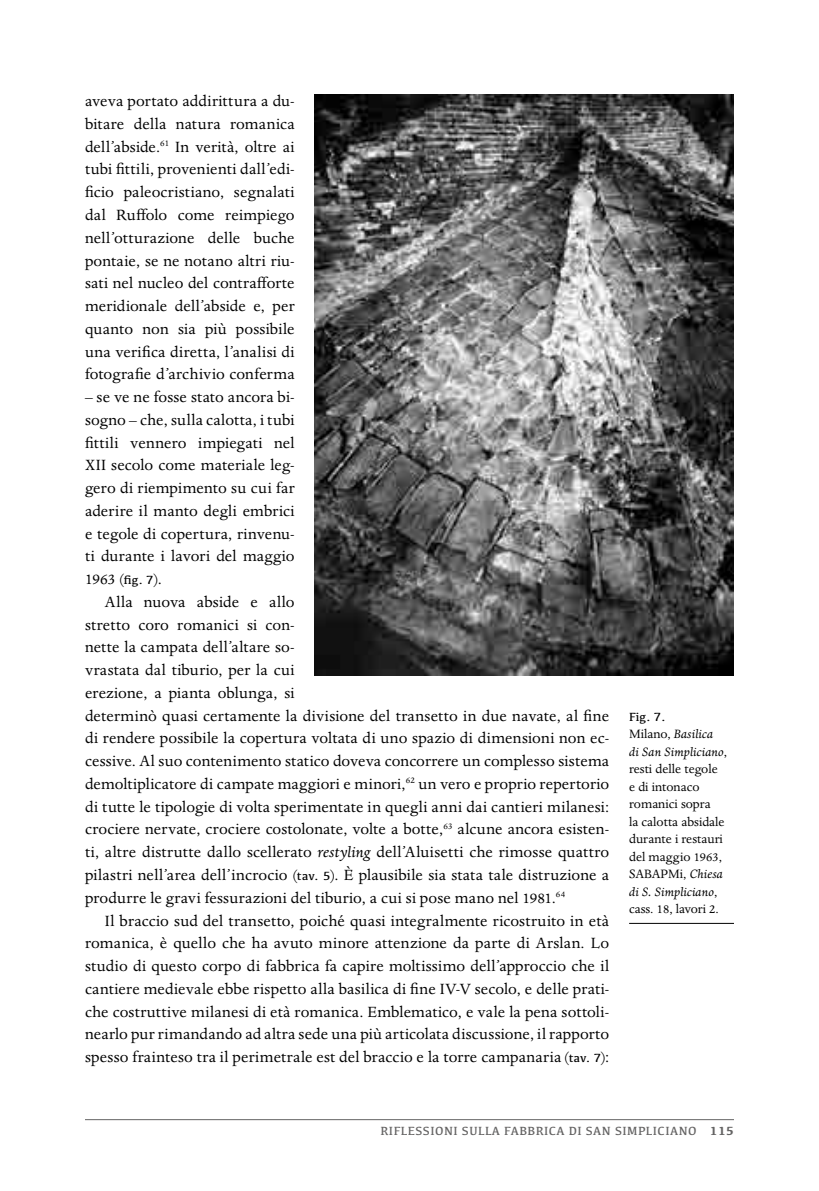
<style>
.page{position:relative;width:819px;height:1191px;background:#fff}
.page>*{position:absolute;margin:0;border:0;box-sizing:border-box;transform-origin:0 0}
.t1{font:17.15px/22.8px "Dante MT Std";letter-spacing:.01em;color:#000;text-align:justify}
.t2{font:14px/17.5px "Dante MT Std";color:#000}
.t3{font:12.25px "Kefa";letter-spacing:.04em;color:#646363}
.t4{font:12.25px "Kefa";color:#000}
.s1{font-family:"Kefa";font-size:12.25px}
.s2{font-style:italic}
.s3{font-weight:700}
</style>
<div class="page">
<hr style="left:85px;top:1119px;width:649px;height:1px;background:#646363">
<img style="left:314px;top:94px;width:420px;height:581px">
<hr style="left:629px;top:923px;width:105px;height:1px;background:#000">
<p class="t1" style="left:85px;top:90px;width:211px">aveva portato addirittura a du&shy;bitare della natura romanica dell’abside.<sup>61</sup> In verità, oltre ai tubi fittili, provenienti dall’edi&shy;ficio paleocristiano, segnalati dal Ruffolo come reimpiego nell’otturazione delle buche pontaie, se ne notano altri riu&shy;sati nel nucleo del contrafforte meridionale dell’abside e, per quanto non sia più possibile una verifica diretta, l’analisi di fotografie d’archivio conferma</p>
<p class="t1" style="left:85px;top:386px;width:211px">– se ve ne fosse stato ancora bi&shy;sogno – che, sulla calotta, i tubi fittili vennero impiegati nel XII secolo come materiale leg&shy;gero di riempimento su cui far aderire il manto degli embrici e tegole di copertura, rinvenu&shy;ti durante i lavori del maggio 1963 (<span class="s1">FIG. 7</span>).</p>
<p class="t1" style="left:85px;top:590px;width:525px;text-align:left;text-indent:20px">Alla nuova abside e allo<br>stretto coro romanici si con-<br>nette la campata dell’altare so-<br>vrastata dal tiburio, per la cui<br>erezione, a pianta oblunga, si<br>determinò quasi certamente la divisione del transetto in due navate, al fine di rendere possibile la copertura voltata di uno spazio di dimensioni non ec&shy;cessive. Al suo contenimento statico doveva concorrere un complesso sistema demoltiplicatore di campate maggiori e minori,<sup>62</sup> un vero e proprio repertorio di tutte le tipologie di volta sperimentate in quegli anni dai cantieri milanesi: crociere nervate, crociere costolonate, volte a botte,<sup>63</sup> alcune ancora esisten&shy;ti, altre distrutte dallo scellerato <span class="s2">restyling</span> dell’Aluisetti che rimosse quattro pilastri nell’area dell’incrocio (<span class="s1">TAV. 5</span>). È plausibile sia stata tale distruzione a produrre le gravi fessurazioni del tiburio, a cui si pose mano nel 1981.<sup>64</sup></p>
<p class="t1" style="left:85px;top:909px;width:525px;text-indent:20px">Il braccio sud del transetto, poiché quasi integralmente ricostruito in età romanica, è quello che ha avuto minore attenzione da parte di Arslan. Lo studio di questo corpo di fabbrica fa capire moltissimo dell’approccio che il cantiere medievale ebbe rispetto alla basilica di fine IV-V secolo, e delle prati&shy;che costruttive milanesi di età romanica. Emblematico, e vale la pena sottoli&shy;nearlo pur rimandando ad altra sede una più articolata discussione, il rapporto spesso frainteso tra il perimetrale est del braccio e la torre campanaria (<span class="s1">TAV. 7</span>):</p>
<p class="t4" style="left:629px;top:709px;width:38px">FIG. 7.</p>
<p class="t2" style="left:629px;top:725px;width:99px">Milano, <span class="s2">Basilica<br>di San Simpliciano</span>, resti delle tegole e di intonaco romanici sopra<br>la calotta absidale durante i restauri del maggio 1963,<br>SABAPMi, <span class="s2">Chiesa di S. Simpliciano</span>, cass. 18, lavori 2.</p>
<p class="t3" style="left:380px;top:1123px;width:106px">RIFLESSIONI SULLA</p>
<p class="t3" style="left:504px;top:1123px;width:9px">FABB</p>
<p class="t3" style="left:535px;top:1123px;width:200px">RICA DI SAN SIMPLICIANO <span class="s3">115</span></p>
</div>
